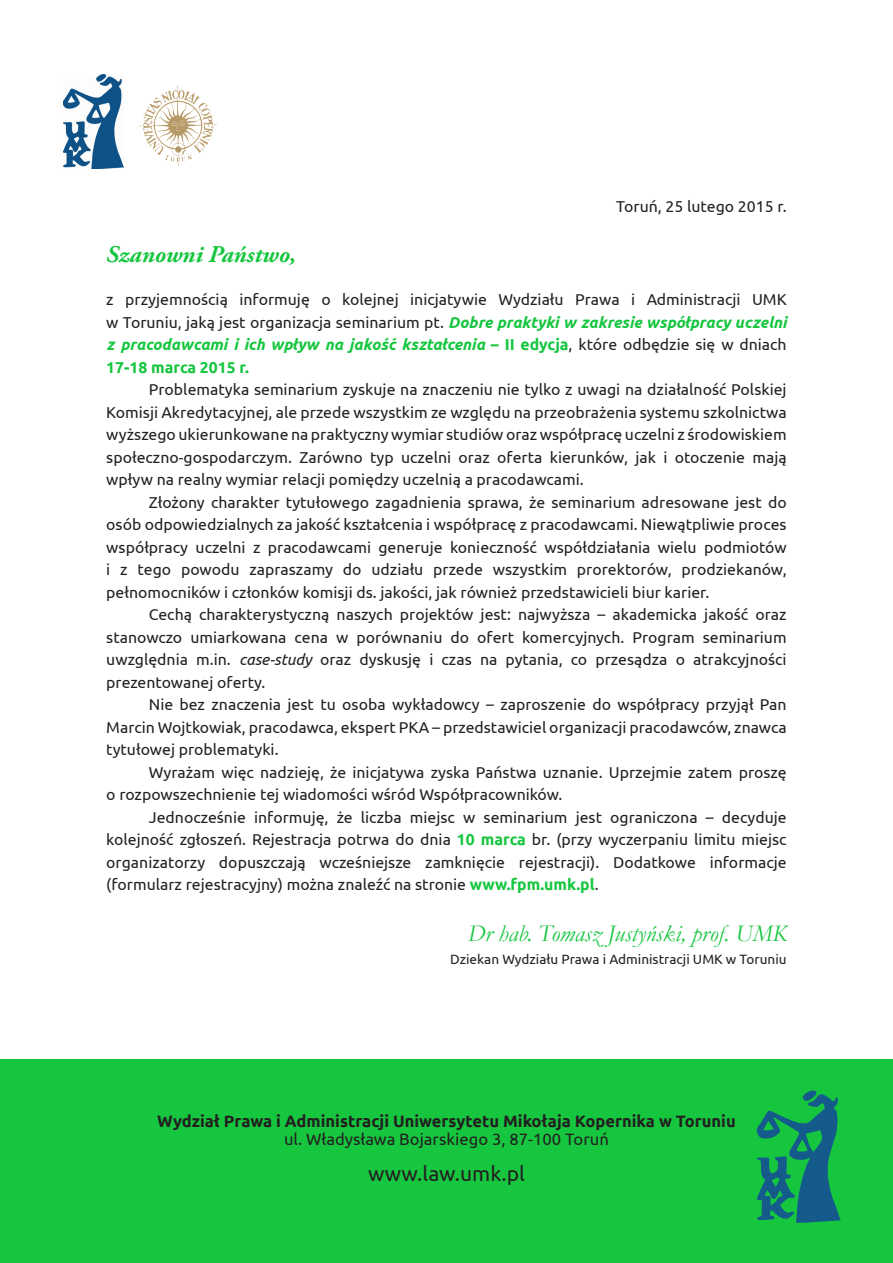
<style>
.page{position:relative;width:893px;height:1263px;background:#fff}
.page>*{position:absolute;margin:0;border:0;box-sizing:border-box;transform-origin:0 0}
.podpis{font:italic 24px "Garamond";color:#16c63f}
.szanowni_państwo{font:italic 700 24px "Adobe Garamond Pro";color:#16c63f}
.body_0{font:21px "Ubuntu";color:#231f20}
.body_0-2{font:700 16.5px "Ubuntu";color:#231f20}
.body_0-3{font:16.5px "Ubuntu";color:#231f20}
.body{font:15.75px/22.5px "Ubuntu";color:#231f20;text-align:justify}
.body_0-4{font:15.75px/22.5px "Ubuntu";color:#231f20;text-align:justify}
.afiliacja{font:13.5px "Ubuntu";color:#231f20}
.s1{font-weight:700;font-style:italic;color:#16c63f}
.s2{font-weight:700;color:#16c63f}
.s3{font-style:italic}
</style>
<div class="page">
<img style="left:138px;top:85px;width:80px;height:82px">
<img style="left:64px;top:75px;width:59px;height:93px">
<div style="left:0;top:1059px;width:893px;height:204px;background:#16c63f"></div>
<svg style="left:757px;top:1090px;width:83px;height:133px"></svg>
<p class="body" style="left:616px;top:195px;width:172px">Toruń, 25 lutego 2015 r.</p>
<p class="szanowni_państwo" style="left:106px;top:240px;width:191px">Szanowni Państwo,</p>
<p class="body_0-4" style="left:106px;top:288px;width:682px">z przyjemnością informuję o kolejnej inicjatywie Wydziału Prawa i Administracji UMK w Toruniu, jaką jest organizacja seminarium pt. <span class="s1">Dobre praktyki w zakresie współpracy uczelni z pracodawcami i ich wpływ na jakość kształcenia</span> <span class="s2">– II edycja</span>, które odbędzie się w dniach <span class="s2">17-18 marca 2015 r.</span></p>
<p class="body" style="left:106px;top:378px;width:682px;text-indent:43px">Problematyka seminarium zyskuje na znaczeniu nie tylko z uwagi na działalność Polskiej Komisji Akredytacyjnej, ale przede wszystkim ze względu na przeobrażenia systemu szkolnictwa wyższego ukierunkowane na praktyczny wymiar studiów oraz współpracę uczelni z środowiskiem społeczno-gospodarczym. Zarówno typ uczelni oraz oferta kierunków, jak i otoczenie mają wpływ na realny wymiar relacji pomiędzy uczelnią a pracodawcami.</p>
<p class="body" style="left:106px;top:490px;width:682px;text-indent:43px">Złożony charakter tytułowego zagadnienia sprawa, że seminarium adresowane jest do osób odpowiedzialnych za jakość kształcenia i współpracę z pracodawcami. Niewątpliwie proces współpracy uczelni z pracodawcami generuje konieczność współdziałania wielu podmiotów i z tego powodu zapraszamy do udziału przede wszystkim prorektorów, prodziekanów, pełnomocników i członków komisji ds. jakości, jak również przedstawicieli biur karier.</p>
<p class="body" style="left:106px;top:603px;width:682px;text-indent:43px">Cechą charakterystyczną naszych projektów jest: najwyższa – akademicka jakość oraz stanowczo umiarkowana cena w porównaniu do ofert komercyjnych. Program seminarium uwzględnia m.in. <span class="s3">case-study</span> oraz dyskusję i czas na pytania, co przesądza o atrakcyjności prezentowanej oferty.</p>
<p class="body" style="left:106px;top:693px;width:682px;text-indent:43px">Nie bez znaczenia jest tu osoba wykładowcy – zaproszenie do współpracy przyjął Pan Marcin Wojtkowiak, pracodawca, ekspert PKA – przedstawiciel organizacji pracodawców, znawca tytułowej problematyki.</p>
<p class="body" style="left:106px;top:760px;width:682px;text-indent:43px">Wyrażam więc nadzieję, że inicjatywa zyska Państwa uznanie. Uprzejmie zatem proszę o rozpowszechnienie tej wiadomości wśród Współpracowników.</p>
<p class="body" style="left:106px;top:805px;width:682px;text-indent:43px">Jednocześnie informuję, że liczba miejsc w seminarium jest ograniczona – decyduje kolejność zgłoszeń. Rejestracja potrwa do dnia <span class="s2">10 marca</span> br. (przy wyczerpaniu limitu miejsc organizatorzy dopuszczają wcześniejsze zamknięcie rejestracji). Dodatkowe informacje (formularz rejestracyjny) można znaleźć na stronie <span class="s2">www.fpm.umk.pl</span>.</p>
<p class="podpis" style="left:468px;top:917px;width:320px">Dr hab. Tomasz Justyński, prof. UMK</p>
<p class="afiliacja" style="left:450px;top:951px;width:338px">Dziekan Wydziału Prawa i Administracji UMK w Toruniu</p>
<p class="body_0-2" style="left:157px;top:1110px;width:580px">Wydział Prawa i Administracji Uniwersytetu Mikołaja Kopernika w Toruniu</p>
<p class="body_0-3" style="left:284px;top:1129px;width:326px">ul. Władysława Bojarskiego 3, 87-100 Toruń</p>
<p class="body_0" style="left:368px;top:1160px;width:158px">www.law.umk.pl</p>
</div>
